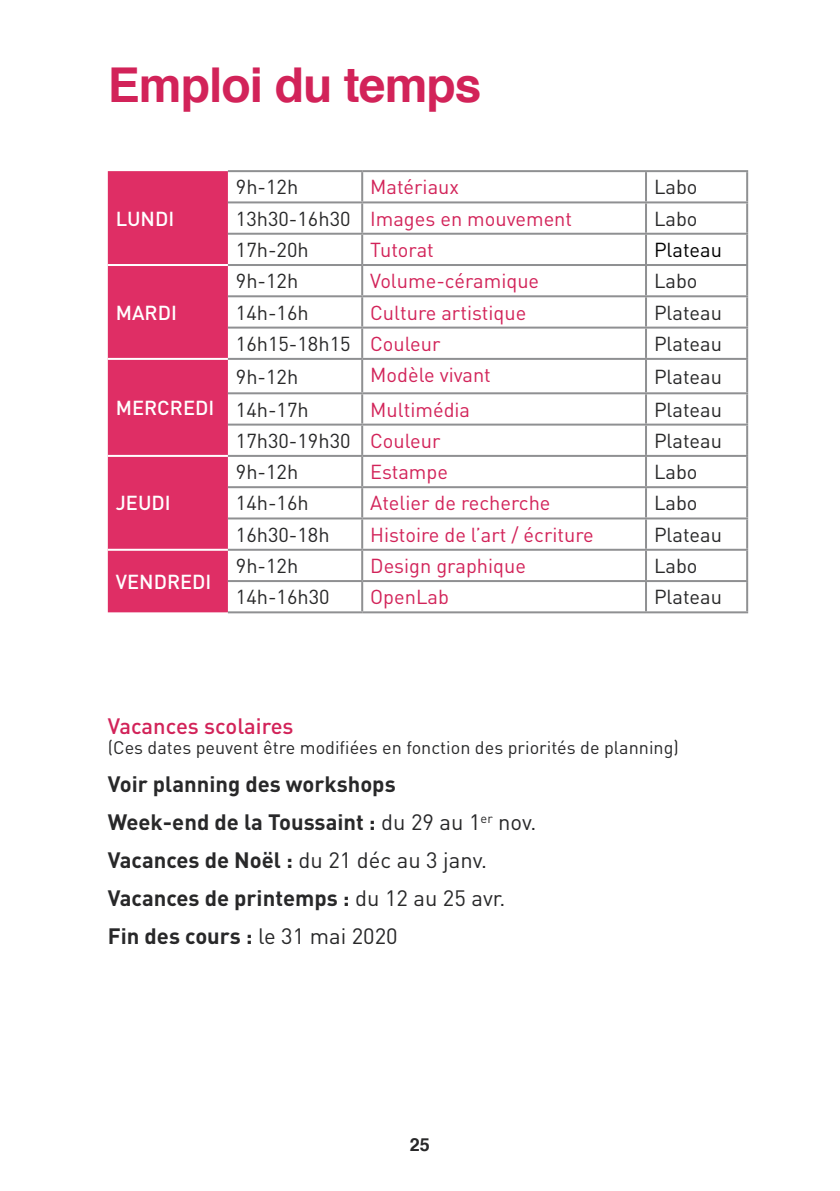
<style>
.page{position:relative;width:840px;height:1191px;background:#fff}
.page>*{position:absolute;margin:0;border:0;box-sizing:border-box;transform-origin:0 0}
.t1{font:700 48px "Helvetica";letter-spacing:-.02em;color:#d22359}
.t2{font:700 22px/38px "DIN Pro";color:#282829}
.t3{font:500 22px "DIN Pro";color:#d22359}
.t4{font:20px "DIN Pro";color:#282829}
.t5{font:20px "DIN Pro";color:#d22359}
.t6{font:500 20px "DIN Pro";color:#fff}
.t7{font:20px "DIN Pro";color:#000}
.t8{font:18px "DIN Pro";color:#282829}
.t9{font:700 18px "Helvetica";color:#282829}
.s1{color:#282829}
.s2{color:#d22359}
.s3{font-weight:400}
</style>
<div class="page">
<div style="left:108px;top:171px;width:120px;height:441px;background:#df2e65"></div>
<hr style="left:228px;top:170px;width:134px;height:2px;background:#8f9092">
<hr style="left:362px;top:170px;width:283px;height:2px;background:#8f9092">
<hr style="left:361px;top:172px;width:2px;height:29px;background:#8f9092">
<hr style="left:645px;top:170px;width:102px;height:2px;background:#8f9092">
<hr style="left:644px;top:172px;width:2px;height:29px;background:#8f9092">
<hr style="left:745px;top:172px;width:2px;height:29px;background:#8f9092">
<hr style="left:228px;top:201px;width:134px;height:2px;background:#8f9092">
<hr style="left:362px;top:201px;width:283px;height:2px;background:#8f9092">
<hr style="left:361px;top:203px;width:2px;height:30px;background:#8f9092">
<hr style="left:645px;top:201px;width:102px;height:2px;background:#8f9092">
<hr style="left:644px;top:203px;width:2px;height:30px;background:#8f9092">
<hr style="left:745px;top:203px;width:2px;height:30px;background:#8f9092">
<hr style="left:228px;top:233px;width:134px;height:2px;background:#8f9092">
<hr style="left:362px;top:233px;width:283px;height:2px;background:#8f9092">
<hr style="left:361px;top:235px;width:2px;height:29px;background:#8f9092">
<hr style="left:645px;top:233px;width:102px;height:2px;background:#8f9092">
<hr style="left:644px;top:235px;width:2px;height:29px;background:#8f9092">
<hr style="left:745px;top:235px;width:2px;height:29px;background:#8f9092">
<hr style="left:228px;top:264px;width:134px;height:2px;background:#8f9092">
<hr style="left:362px;top:264px;width:283px;height:2px;background:#8f9092">
<hr style="left:361px;top:266px;width:2px;height:29px;background:#8f9092">
<hr style="left:645px;top:264px;width:102px;height:2px;background:#8f9092">
<hr style="left:644px;top:266px;width:2px;height:29px;background:#8f9092">
<hr style="left:745px;top:266px;width:2px;height:29px;background:#8f9092">
<hr style="left:228px;top:295px;width:134px;height:2px;background:#8f9092">
<hr style="left:362px;top:295px;width:283px;height:2px;background:#8f9092">
<hr style="left:361px;top:297px;width:2px;height:29px;background:#8f9092">
<hr style="left:645px;top:295px;width:102px;height:2px;background:#8f9092">
<hr style="left:644px;top:297px;width:2px;height:29px;background:#8f9092">
<hr style="left:745px;top:297px;width:2px;height:29px;background:#8f9092">
<hr style="left:228px;top:326px;width:134px;height:2px;background:#8f9092">
<hr style="left:362px;top:326px;width:283px;height:2px;background:#8f9092">
<hr style="left:361px;top:328px;width:2px;height:30px;background:#8f9092">
<hr style="left:645px;top:326px;width:102px;height:2px;background:#8f9092">
<hr style="left:644px;top:328px;width:2px;height:30px;background:#8f9092">
<hr style="left:745px;top:328px;width:2px;height:30px;background:#8f9092">
<hr style="left:228px;top:358px;width:134px;height:2px;background:#8f9092">
<hr style="left:362px;top:358px;width:283px;height:2px;background:#8f9092">
<hr style="left:361px;top:360px;width:2px;height:32px;background:#8f9092">
<hr style="left:645px;top:358px;width:102px;height:2px;background:#8f9092">
<hr style="left:644px;top:360px;width:2px;height:32px;background:#8f9092">
<hr style="left:745px;top:360px;width:2px;height:32px;background:#8f9092">
<hr style="left:228px;top:392px;width:134px;height:2px;background:#8f9092">
<hr style="left:362px;top:392px;width:283px;height:2px;background:#8f9092">
<hr style="left:361px;top:394px;width:2px;height:29px;background:#8f9092">
<hr style="left:645px;top:392px;width:102px;height:2px;background:#8f9092">
<hr style="left:644px;top:394px;width:2px;height:29px;background:#8f9092">
<hr style="left:745px;top:394px;width:2px;height:29px;background:#8f9092">
<hr style="left:228px;top:423px;width:134px;height:2px;background:#8f9092">
<hr style="left:362px;top:423px;width:283px;height:2px;background:#8f9092">
<hr style="left:361px;top:425px;width:2px;height:30px;background:#8f9092">
<hr style="left:645px;top:423px;width:102px;height:2px;background:#8f9092">
<hr style="left:644px;top:425px;width:2px;height:30px;background:#8f9092">
<hr style="left:745px;top:425px;width:2px;height:30px;background:#8f9092">
<hr style="left:228px;top:455px;width:134px;height:2px;background:#8f9092">
<hr style="left:362px;top:455px;width:283px;height:2px;background:#8f9092">
<hr style="left:361px;top:457px;width:2px;height:29px;background:#8f9092">
<hr style="left:645px;top:455px;width:102px;height:2px;background:#8f9092">
<hr style="left:644px;top:457px;width:2px;height:29px;background:#8f9092">
<hr style="left:745px;top:457px;width:2px;height:29px;background:#8f9092">
<hr style="left:228px;top:486px;width:134px;height:2px;background:#8f9092">
<hr style="left:362px;top:486px;width:283px;height:2px;background:#8f9092">
<hr style="left:361px;top:488px;width:2px;height:29px;background:#8f9092">
<hr style="left:645px;top:486px;width:102px;height:2px;background:#8f9092">
<hr style="left:644px;top:488px;width:2px;height:29px;background:#8f9092">
<hr style="left:745px;top:488px;width:2px;height:29px;background:#8f9092">
<hr style="left:228px;top:517px;width:134px;height:2px;background:#8f9092">
<hr style="left:362px;top:517px;width:283px;height:2px;background:#8f9092">
<hr style="left:361px;top:519px;width:2px;height:30px;background:#8f9092">
<hr style="left:645px;top:517px;width:102px;height:2px;background:#8f9092">
<hr style="left:644px;top:519px;width:2px;height:30px;background:#8f9092">
<hr style="left:745px;top:519px;width:2px;height:30px;background:#8f9092">
<hr style="left:228px;top:549px;width:134px;height:2px;background:#8f9092">
<hr style="left:362px;top:549px;width:283px;height:2px;background:#8f9092">
<hr style="left:361px;top:551px;width:2px;height:29px;background:#8f9092">
<hr style="left:645px;top:549px;width:102px;height:2px;background:#8f9092">
<hr style="left:644px;top:551px;width:2px;height:29px;background:#8f9092">
<hr style="left:745px;top:551px;width:2px;height:29px;background:#8f9092">
<hr style="left:228px;top:580px;width:134px;height:2px;background:#8f9092">
<hr style="left:362px;top:580px;width:283px;height:2px;background:#8f9092">
<hr style="left:361px;top:582px;width:2px;height:29px;background:#8f9092">
<hr style="left:645px;top:580px;width:102px;height:2px;background:#8f9092">
<hr style="left:644px;top:582px;width:2px;height:29px;background:#8f9092">
<hr style="left:745px;top:582px;width:2px;height:29px;background:#8f9092">
<hr style="left:228px;top:611px;width:134px;height:2px;background:#8f9092">
<hr style="left:362px;top:611px;width:283px;height:2px;background:#8f9092">
<hr style="left:645px;top:611px;width:102px;height:2px;background:#8f9092">
<hr style="left:108px;top:264px;width:120px;height:2px;background:#fff">
<hr style="left:108px;top:358px;width:120px;height:2px;background:#fff">
<hr style="left:108px;top:455px;width:120px;height:2px;background:#fff">
<hr style="left:108px;top:549px;width:120px;height:2px;background:#fff">
<h1 class="t1" style="left:108px;top:46px;width:375px">Emploi du temps</h1>
<p class="t6" style="left:116px;top:205px;width:60px">LUNDI</p>
<p class="t6" style="left:116px;top:299px;width:63px">MARDI</p>
<p class="t6" style="left:116px;top:394px;width:100px">MERCREDI</p>
<p class="t6" style="left:116px;top:489px;width:56px">JEUDI</p>
<p class="t6" style="left:116px;top:568px;width:97px">VENDREDI</p>
<p class="t4" style="left:236px;top:174px;width:64px">9h-12h</p>
<p class="t5" style="left:370px;top:174px;width:90px">Matériaux</p>
<p class="t4" style="left:653px;top:174px;width:45px">Labo</p>
<p class="t5" style="left:236px;top:205px;width:337px"><span class="s1">13h30-16h30</span> Images en mouvement</p>
<p class="t4" style="left:653px;top:205px;width:45px">Labo</p>
<p class="t4" style="left:236px;top:236px;width:74px">17h-20h</p>
<p class="t5" style="left:370px;top:236px;width:65px">Tutorat</p>
<p class="t7" style="left:653px;top:236px;width:69px">Plateau</p>
<p class="t4" style="left:236px;top:267px;width:64px">9h-12h</p>
<p class="t5" style="left:370px;top:267px;width:170px">Volume-céramique</p>
<p class="t4" style="left:653px;top:267px;width:45px">Labo</p>
<p class="t4" style="left:236px;top:299px;width:74px">14h-16h</p>
<p class="t5" style="left:370px;top:299px;width:157px">Culture artistique</p>
<p class="t4" style="left:653px;top:299px;width:69px">Plateau</p>
<p class="t4" style="left:236px;top:330px;width:206px">16h15-18h15 <span class="s2">Couleur</span></p>
<p class="t4" style="left:653px;top:330px;width:69px">Plateau</p>
<p class="t4" style="left:236px;top:363px;width:64px">9h-12h</p>
<p class="t5" style="left:370px;top:361px;width:122px">Modèle vivant</p>
<p class="t4" style="left:653px;top:363px;width:69px">Plateau</p>
<p class="t4" style="left:236px;top:396px;width:74px">14h-17h</p>
<p class="t5" style="left:370px;top:396px;width:101px">Multimédia</p>
<p class="t4" style="left:653px;top:396px;width:69px">Plateau</p>
<p class="t4" style="left:236px;top:427px;width:206px">17h30-19h30 <span class="s2">Couleur</span></p>
<p class="t4" style="left:653px;top:427px;width:69px">Plateau</p>
<p class="t4" style="left:236px;top:458px;width:64px">9h-12h</p>
<p class="t5" style="left:370px;top:458px;width:79px">Estampe</p>
<p class="t4" style="left:653px;top:458px;width:45px">Labo</p>
<p class="t4" style="left:236px;top:489px;width:74px">14h-16h</p>
<p class="t5" style="left:370px;top:489px;width:182px">Atelier de recherche</p>
<p class="t4" style="left:653px;top:489px;width:45px">Labo</p>
<p class="t4" style="left:236px;top:521px;width:95px">16h30-18h</p>
<p class="t5" style="left:370px;top:521px;width:225px">Histoire de l’art / écriture</p>
<p class="t4" style="left:653px;top:521px;width:69px">Plateau</p>
<p class="t4" style="left:236px;top:552px;width:64px">9h-12h</p>
<p class="t5" style="left:370px;top:552px;width:157px">Design graphique</p>
<p class="t4" style="left:653px;top:552px;width:45px">Labo</p>
<p class="t4" style="left:236px;top:583px;width:95px">14h-16h30</p>
<p class="t5" style="left:370px;top:583px;width:80px">OpenLab</p>
<p class="t4" style="left:653px;top:583px;width:69px">Plateau</p>
<p class="t3" style="left:108px;top:711px;width:187px">Vacances scolaires</p>
<p class="t8" style="left:108px;top:735px;width:572px">(Ces dates peuvent être modifiées en fonction des priorités de planning)</p>
<p class="t2" style="left:108px;top:764px;width:430px">Voir planning des workshops<br>Week-end de la Toussaint : <span class="s3">du 29 au 1</span><sup>er</sup> <span class="s3">nov.<br></span>Vacances de Noël : <span class="s3">du 21 déc au 3 janv.<br></span>Vacances de printemps : <span class="s3">du 12 au 25 avr.<br></span>Fin des cours : <span class="s3">le 31 mai 2020</span></p>
<p class="t9" style="left:410px;top:1129px;width:22px">25</p>
</div>
